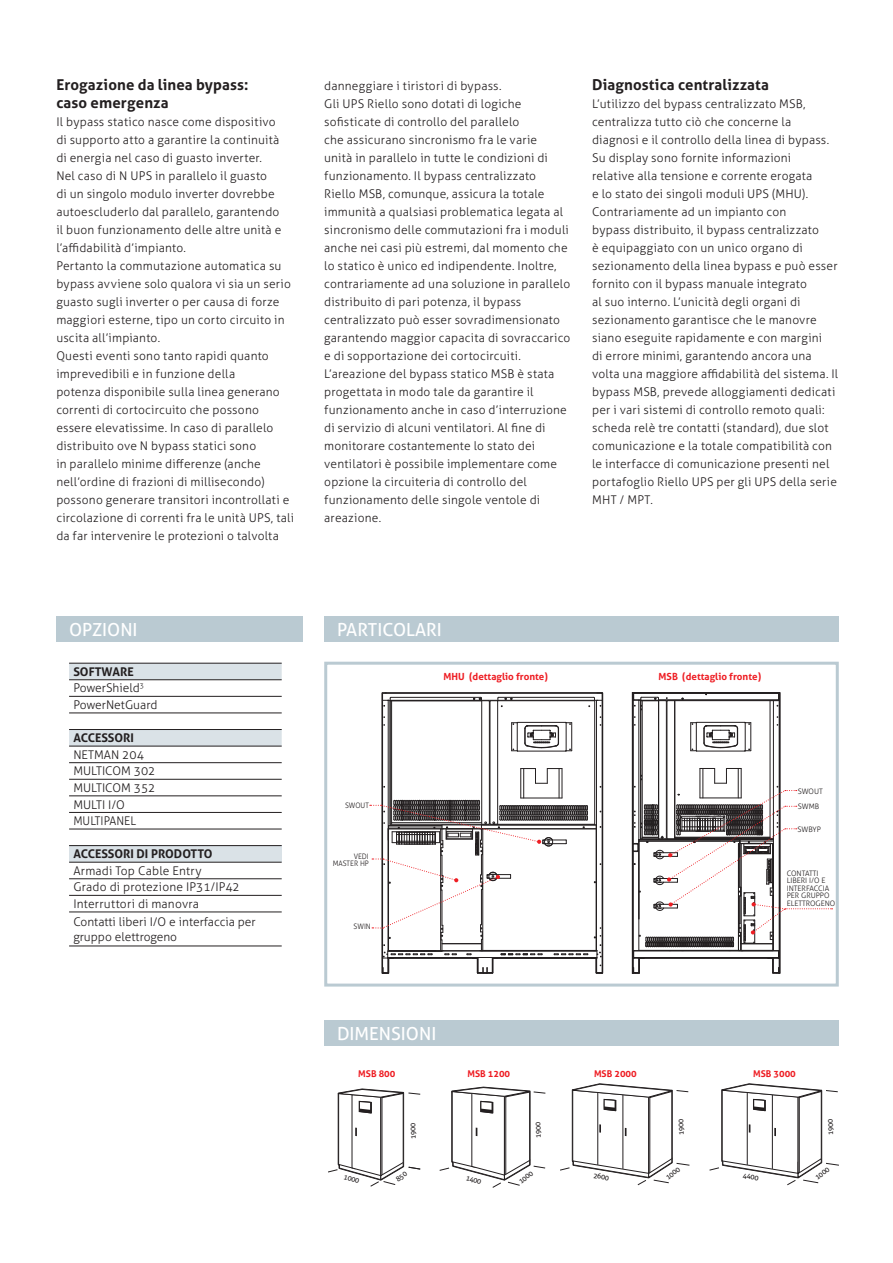
<style>
.page{position:relative;width:893px;height:1263px;background:#fff}
.page>*{position:absolute;margin:0;border:0;box-sizing:border-box;transform-origin:0 0}
.TITOLI_BIG{font:18px "Aller";color:#fff}
.testo{font:700 15px "Aller";letter-spacing:.01em;color:#231f20}
.testo-2{font:300 12px/18px "Aller";letter-spacing:.015em;color:#231f20}
.tabelle{font:300 12px/14.4px "Aller";color:#231f20}
.tabelle_evidenziato{font:700 12px "Aller";color:#231f20}
.tabelle-2{font:300 12px "Aller";color:#231f20;scale:.95 1}
.tabelle_evidenziato-2{font:700 9.75px "Aller";color:#ee1d23}
.tabelle_evidenziato-3{font:700 9.3px "Aller";color:#ee1d23}
.dida_disegni{font:300 7.5px/7.5px "Aller";color:#231f20}
.dida_disegni-2{font:300 7.5px "Aller";color:#231f20;scale:.95 1}
.t1{font:7.05px "Aller";color:#231f20}
</style>
<div class="page">
<svg style="left:381px;top:692px;width:223px;height:282px"></svg>
<div style="left:324px;top:662px;width:515px;height:324px;border:3px solid #bacad2"></div>
<svg style="left:439px;top:1086px;width:107px;height:101px"></svg>
<svg style="left:709px;top:1083px;width:130px;height:102px"></svg>
<svg style="left:560px;top:1083px;width:130px;height:102px"></svg>
<svg style="left:370px;top:800px;width:233px;height:174px"></svg>
<div style="left:324px;top:617px;width:515px;height:25px;background:#bacad2"></div>
<div style="left:56px;top:617px;width:247px;height:25px;background:#bacad2"></div>
<div style="left:324px;top:1020px;width:515px;height:26px;background:#bacad2"></div>
<div style="left:69px;top:664px;width:213px;height:15px;background:#dae2e7"></div>
<svg style="left:69px;top:680px;width:213px;height:266px"></svg>
<div style="left:69px;top:846px;width:213px;height:16px;background:#dae2e7"></div>
<hr style="left:69px;top:663px;width:213px;height:1px;background:#231f20">
<hr style="left:69px;top:679px;width:213px;height:1px;background:#231f20">
<hr style="left:69px;top:696px;width:213px;height:1px;background:#231f20">
<hr style="left:69px;top:713px;width:213px;height:1px;background:#231f20">
<hr style="left:69px;top:729px;width:213px;height:1px;background:#231f20">
<hr style="left:69px;top:746px;width:213px;height:1px;background:#231f20">
<hr style="left:69px;top:762px;width:213px;height:1px;background:#231f20">
<hr style="left:69px;top:779px;width:213px;height:1px;background:#231f20">
<hr style="left:69px;top:796px;width:213px;height:1px;background:#231f20">
<hr style="left:69px;top:812px;width:213px;height:1px;background:#231f20">
<hr style="left:69px;top:829px;width:213px;height:1px;background:#231f20">
<hr style="left:69px;top:845px;width:213px;height:1px;background:#231f20">
<hr style="left:69px;top:862px;width:213px;height:1px;background:#231f20">
<hr style="left:69px;top:878px;width:213px;height:1px;background:#231f20">
<hr style="left:69px;top:895px;width:213px;height:1px;background:#231f20">
<hr style="left:69px;top:912px;width:213px;height:1px;background:#231f20">
<hr style="left:69px;top:946px;width:213px;height:1px;background:#231f20">
<svg style="left:631px;top:692px;width:201px;height:282px"></svg>
<svg style="left:328px;top:1088px;width:93px;height:98px"></svg>
<p class="testo" style="left:56px;top:75px;width:194px">Erogazione da linea bypass:</p>
<p class="testo" style="left:56px;top:93px;width:114px">caso emergenza</p>
<p class="testo-2" style="left:56px;top:113px;width:227px">Il bypass statico nasce come dispositivo di supporto atto a garantire la continuità di energia nel caso di guasto inverter.<br>Nel caso di N UPS in parallelo il guasto<br>di un singolo modulo inverter dovrebbe autoescluderlo dal parallelo, garantendo il buon funzionamento delle altre unità e l’affidabilità d’impianto.</p>
<p class="testo-2" style="left:56px;top:257px;width:236px">Pertanto la commutazione automatica su bypass avviene solo qualora vi sia un serio guasto sugli inverter o per causa di forze maggiori esterne, tipo un corto circuito in uscita all’impianto.</p>
<p class="testo-2" style="left:56px;top:347px;width:239px">Questi eventi sono tanto rapidi quanto imprevedibili e in funzione della<br>potenza disponibile sulla linea generano correnti di cortocircuito che possono essere elevatissime. In caso di parallelo distribuito ove N bypass statici sono<br>in parallelo minime differenze (anche nell’ordine di frazioni di millisecondo) possono generare transitori incontrollati e circolazione di correnti fra le unità UPS, tali da far intervenire le protezioni o talvolta</p>
<p class="testo-2" style="left:324px;top:77px;width:179px">danneggiare i tiristori di bypass.</p>
<p class="testo-2" style="left:324px;top:95px;width:248px">Gli UPS Riello sono dotati di logiche sofisticate di controllo del parallelo<br>che assicurano sincronismo fra le varie<br>unità in parallelo in tutte le condizioni di funzionamento. Il bypass centralizzato Riello MSB, comunque, assicura la totale immunità a qualsiasi problematica legata al sincronismo delle commutazioni fra i moduli anche nei casi più estremi, dal momento che lo statico è unico ed indipendente. Inoltre, contrariamente ad una soluzione in parallelo distribuito di pari potenza, il bypass centralizzato può esser sovradimensionato garantendo maggior capacita di sovraccarico e di sopportazione dei cortocircuiti.</p>
<p class="testo-2" style="left:324px;top:365px;width:244px">L’areazione del bypass statico MSB è stata progettata in modo tale da garantire il funzionamento anche in caso d’interruzione di servizio di alcuni ventilatori. Al fine di monitorare costantemente lo stato dei ventilatori è possibile implementare come opzione la circuiteria di controllo del funzionamento delle singole ventole di areazione.</p>
<p class="testo" style="left:592px;top:75px;width:178px">Diagnostica centralizzata</p>
<p class="testo-2" style="left:592px;top:95px;width:239px">L’utilizzo del bypass centralizzato MSB, centralizza tutto ciò che concerne la diagnosi e il controllo della linea di bypass.</p>
<p class="testo-2" style="left:592px;top:149px;width:248px">Su display sono fornite informazioni<br>relative alla tensione e corrente erogata<br>e lo stato dei singoli moduli UPS (MHU).<br>Contrariamente ad un impianto con<br>bypass distribuito, il bypass centralizzato<br>è equipaggiato con un unico organo di sezionamento della linea bypass e può esser fornito con il bypass manuale integrato<br>al suo interno. L’unicità degli organi di sezionamento garantisce che le manovre siano eseguite rapidamente e con margini<br>di errore minimi, garantendo ancora una volta una maggiore affidabilità del sistema. Il bypass MSB, prevede alloggiamenti dedicati per i vari sistemi di controllo remoto quali: scheda relè tre contatti (standard), due slot comunicazione e la totale compatibilità con le interfacce di comunicazione presenti nel portafoglio Riello UPS per gli UPS della serie MHT / MPT.</p>
<p class="TITOLI_BIG" style="left:69px;top:619px;width:70px">OPZIONI</p>
<p class="TITOLI_BIG" style="left:337px;top:619px;width:106px">PARTICOLARI</p>
<p class="tabelle_evidenziato" style="left:73px;top:664px;width:62px">SOFTWARE</p>
<p class="tabelle" style="left:73px;top:681px;width:72px">PowerShield<sup>3</sup></p>
<p class="tabelle" style="left:73px;top:698px;width:86px">PowerNetGuard</p>
<p class="tabelle_evidenziato" style="left:73px;top:730px;width:62px">ACCESSORI</p>
<p class="tabelle" style="left:73px;top:747px;width:72px">NETMAN 204</p>
<p class="tabelle" style="left:73px;top:764px;width:84px">MULTICOM 302</p>
<p class="tabelle" style="left:73px;top:780px;width:84px">MULTICOM 352</p>
<p class="tabelle" style="left:73px;top:797px;width:53px">MULTI I/O</p>
<p class="tabelle-2" style="left:73px;top:814px;width:67px">MULTIPANEL</p>
<p class="tabelle_evidenziato" style="left:73px;top:847px;width:141px">ACCESSORI DI PRODOTTO</p>
<p class="tabelle" style="left:73px;top:863px;width:130px">Armadi Top Cable Entry</p>
<p class="tabelle" style="left:73px;top:880px;width:168px">Grado di protezione IP31/IP42</p>
<p class="tabelle" style="left:73px;top:897px;width:127px">Interruttori di manovra</p>
<p class="tabelle" style="left:73px;top:915px;width:184px">Contatti liberi I/O e interfaccia per gruppo elettrogeno</p>
<p class="tabelle_evidenziato-2" style="left:443px;top:670px;width:106px">MHU (dettaglio fronte)</p>
<p class="tabelle_evidenziato-2" style="left:659px;top:670px;width:104px">MSB (dettaglio fronte)</p>
<p class="dida_disegni-2" style="left:345px;top:800px;width:27px">SWOUT</p>
<p class="dida_disegni-2" style="left:354px;top:852px;width:17px">VEDI</p>
<p class="dida_disegni-2" style="left:333px;top:859px;width:40px">MASTER HP</p>
<p class="dida_disegni-2" style="left:354px;top:922px;width:20px">SWIN</p>
<p class="TITOLI_BIG" style="left:337px;top:1023px;width:101px">DIMENSIONI</p>
<p class="dida_disegni" style="left:798px;top:787px;width:27px">SWOUT</p>
<p class="dida_disegni" style="left:798px;top:803px;width:23px">SWMB</p>
<p class="dida_disegni" style="left:797px;top:825px;width:25px">SWBYP</p>
<p class="dida_disegni" style="left:787px;top:869px;width:50px">CONTATTI<br>LIBERI I/O E<br>INTERFACCIA<br>PER GRUPPO<br>ELETTROGENO</p>
<p class="tabelle_evidenziato-3" style="left:358px;top:1067px;width:39px">MSB 800</p>
<p class="tabelle_evidenziato-3" style="left:467px;top:1067px;width:44px">MSB 1200</p>
<p class="tabelle_evidenziato-3" style="left:594px;top:1067px;width:44px">MSB 2000</p>
<p class="tabelle_evidenziato-3" style="left:753px;top:1067px;width:44px">MSB 3000</p>
<p class="t1" style="left:345px;top:1172px;width:17px;rotate:17deg">1000</p>
<p class="t1" style="left:409px;top:1139px;width:17px;rotate:-92deg">1900</p>
<p class="t1" style="left:534px;top:1138px;width:17px;rotate:-92deg">1900</p>
<p class="t1" style="left:826px;top:1135px;width:17px;rotate:-92deg">1900</p>
<p class="t1" style="left:594px;top:1171px;width:17px;rotate:9deg">2600</p>
<p class="t1" style="left:664px;top:1174px;width:17px;rotate:-36deg">1000</p>
<p class="t1" style="left:677px;top:1135px;width:17px;rotate:-92deg">1900</p>
<p class="t1" style="left:467px;top:1173px;width:17px;rotate:17deg">1400</p>
<p class="t1" style="left:744px;top:1171px;width:17px;rotate:9deg">4400</p>
<p class="t1" style="left:813px;top:1174px;width:17px;rotate:-36deg">1000</p>
<p class="t1" style="left:517px;top:1178px;width:17px;rotate:-36deg">1000</p>
</div>
